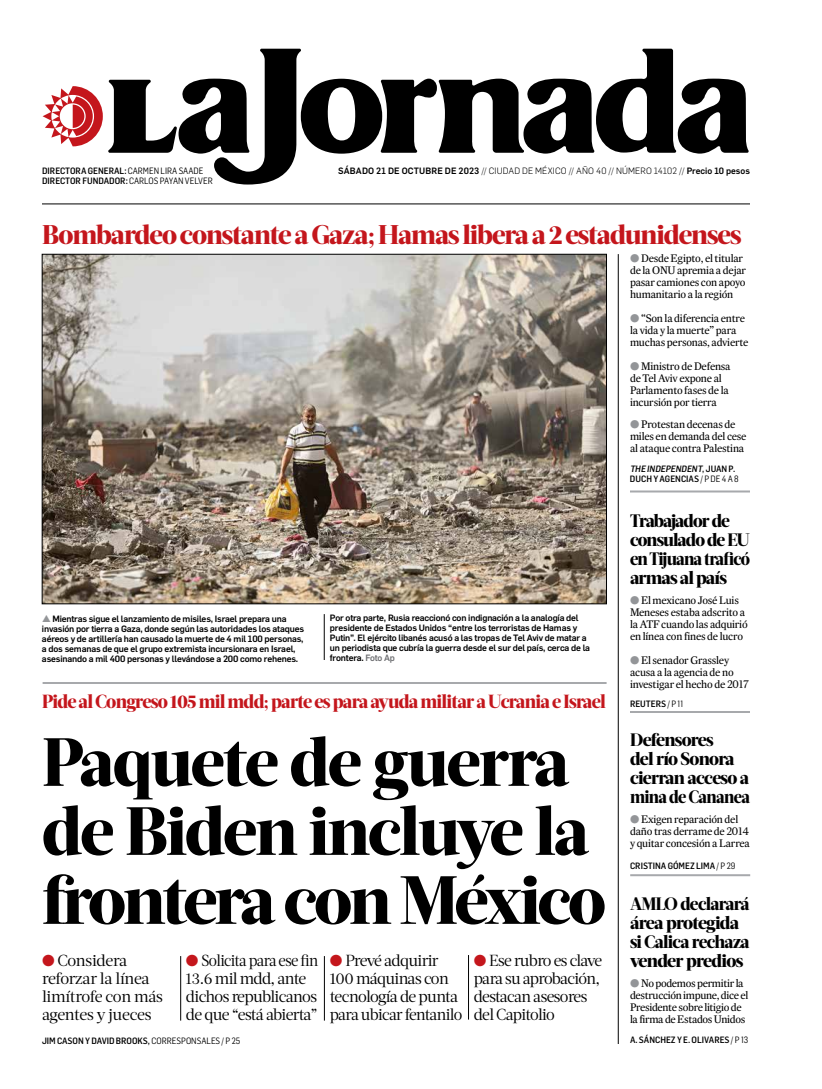
<style>
.page{position:relative;width:822px;height:1089px;background:#fff}
.page>*{position:absolute;margin:0;border:0;box-sizing:border-box;transform-origin:0 0}
.t1{font:800 68px/69px "Acta Headline";letter-spacing:-.045em;color:#000}
.t2{font:800 27px "Acta Headline";letter-spacing:-.04em;color:#c4161c}
.t3{font:800 19px "Acta Headline";letter-spacing:-.04em;color:#c4161c;scale:.96 1}
.t4{font:800 18px/19px "Acta Headline";letter-spacing:-.045em;color:#000}
.t5{font:800 18px/19px "Acta Headline";letter-spacing:-.045em;color:#000;scale:.96 1}
.t6{font:16px/18px "Acta Deck";letter-spacing:-.04em;color:#000}
.t7{font:16px/18px "Acta Deck";letter-spacing:-.04em;color:#000;scale:.93 1}
.t8{font:11px/12px "Expresso Tx";letter-spacing:-.02em;color:#000}
.t9{font:500 9px/10px "Flama";letter-spacing:-.02em;color:#000}
.t10{font:500 9px/10px "Flama Semicond";color:#000}
.t11{font:300 9px "Flama";letter-spacing:.01em;color:#000}
.s1{font-weight:400}
.s2{font-weight:500}
.s3{color:#939598}
.s4{color:#6d6e71}
.s5{color:#c4161c}
.s6{font-style:italic}
</style>
<div class="page">
<svg style="left:43px;top:49px;width:706px;height:136px"></svg>
<hr style="left:42px;top:204px;width:708px;height:1px;background:#000">
<hr style="left:618px;top:254px;width:1px;height:790px;background:#000">
<img style="left:44px;top:256px;width:561px;height:346px">
<hr style="left:43px;top:682px;width:564px;height:2px;background:#a7a9ac">
<hr style="left:181px;top:956px;width:1px;height:65px;background:#000">
<hr style="left:324px;top:956px;width:1px;height:65px;background:#000">
<hr style="left:468px;top:955px;width:1px;height:65px;background:#000">
<hr style="left:324px;top:614px;width:1px;height:46px;background:#000">
<hr style="left:630px;top:874px;width:120px;height:2px;background:#a7a9ac">
<hr style="left:630px;top:490px;width:120px;height:2px;background:#a7a9ac">
<hr style="left:630px;top:711px;width:120px;height:2px;background:#a7a9ac">
<p class="t10" style="left:42px;top:166px;width:163px">DIRECTORA GENERAL: <span class="s1">CARMEN LIRA SAADE</span></p>
<p class="t11" style="left:338px;top:164px;width:413px"><span class="s2">SÁBADO 21 DE OCTUBRE DE 2023</span> // CIUDAD DE MÉXICO // AÑO 40 // NÚMERO 14102 // <span class="s2">Precio 10 pesos</span></p>
<p class="t10" style="left:42px;top:176px;width:172px">DIRECTOR FUNDADOR: <span class="s1">CARLOS PAYAN VELVER</span></p>
<h2 class="t2" style="left:42px;top:219px;width:701px">Bombardeo constante a Gaza; Hamas libera a 2 estadunidenses</h2>
<p class="t9" style="left:42px;top:613px;width:264px"><span class="s3">▲</span> Mientras sigue el lanzamiento de misiles, Israel prepara una invasión por tierra a Gaza, donde según las autoridades los ataques aéreos y de artillería han causado la muerte de 4 mil 100 personas, a dos semanas de que el grupo extremista incursionara en Israel, asesinando a mil 400 personas y llevándose a 200 como rehenes.</p>
<p class="t9" style="left:330px;top:613px;width:262px">Por otra parte, Rusia reaccionó con indignación a la analogía del presidente de Estados Unidos “entre los terroristas de Hamas y Putin”. El ejército libanés acusó a las tropas de Tel Aviv de matar a un periodista que cubría la guerra desde el sur del país, cerca de la frontera. <span class="s4">Foto Ap</span></p>
<h3 class="t3" style="left:42px;top:690px;width:589px">Pide al Congreso 105 mil mdd; parte es para ayuda militar a Ucrania e Israel</h3>
<h1 class="t1" style="left:42px;top:728px;width:566px">Paquete de guerra de Biden incluye la frontera con México</h1>
<h3 class="t6" style="left:42px;top:952px;width:123px"><span class="s5">●</span> Considera reforzar la línea limítrofe con más agentes y jueces</h3>
<h3 class="t7" style="left:186px;top:952px;width:144px"><span class="s5">●</span> Solicita para ese fin<br>13.6 mil mdd, ante dichos republicanos de que “está abierta”</h3>
<h3 class="t6" style="left:330px;top:952px;width:134px"><span class="s5">●</span> Prevé adquirir<br>100 máquinas con tecnología de punta para ubicar fentanilo</h3>
<h3 class="t6" style="left:474px;top:952px;width:130px"><span class="s5">●</span> Ese rubro es clave para su aprobación, destacan asesores del Capitolio</h3>
<p class="t10" style="left:42px;top:1036px;width:200px">JIM CASON Y DAVID BROOKS, <span class="s1">CORRESPONSALES / P 25</span></p>
<p class="t8" style="left:630px;top:252px;width:118px"><span class="s3">●</span> Desde Egipto, el titular de la ONU apremia a dejar pasar camiones con apoyo humanitario a la región</p>
<p class="t8" style="left:630px;top:312px;width:120px"><span class="s3">●</span> “Son la diferencia entre la vida y la muerte” para muchas personas, advierte</p>
<p class="t8" style="left:630px;top:361px;width:102px"><span class="s3">●</span> Ministro de Defensa de Tel Aviv expone al<br>Parlamento fases de la incursión por tierra</p>
<p class="t8" style="left:630px;top:418px;width:118px"><span class="s3">●</span> Protestan decenas de miles en demanda del cese al ataque contra Palestina</p>
<p class="t10" style="left:630px;top:464px;width:110px"><span class="s6">THE INDEPENDENT</span>, J U A N P.<br>DUCH Y AGENCIAS <span class="s1">/ P DE 4 A 8</span></p>
<h3 class="t4" style="left:630px;top:511px;width:121px">Trabajador de consulado de EU en Tijuana traficó armas al país</h3>
<p class="t8" style="left:630px;top:594px;width:119px"><span class="s3">●</span> El mexicano José Luis<br>Meneses estaba adscrito a la ATF cuando las adquirió en línea con fines de lucro</p>
<p class="t8" style="left:630px;top:654px;width:121px"><span class="s3">●</span> El senador Grassley acusa a la agencia de no investigar el hecho de 2017</p>
<p class="t10" style="left:630px;top:699px;width:55px">REUTERS <span class="s1">/ P 11</span></p>
<h3 class="t4" style="left:630px;top:730px;width:122px">Defensores<br>del río Sonora cierran acceso a mina de Cananea</h3>
<p class="t8" style="left:630px;top:813px;width:121px"><span class="s3">●</span> Exigen reparación del daño tras derrame de 2014 y quitar concesión a Larrea</p>
<p class="t10" style="left:630px;top:861px;width:107px">CRISTINA GÓMEZ LIMA <span class="s1">/ P 29</span></p>
<h3 class="t5" style="left:630px;top:895px;width:126px">AMLO declarará área protegida si Calica rechaza vender predios</h3>
<p class="t8" style="left:630px;top:978px;width:120px"><span class="s3">●</span> No podemos permitir la destrucción impune, dice el<br>Presidente sobre litigio de la firma de Estados Unidos</p>
<p class="t10" style="left:630px;top:1035px;width:120px">A. SÁNCHEZ Y E. OLIVARES <span class="s1">/ P 13</span></p>
</div>
